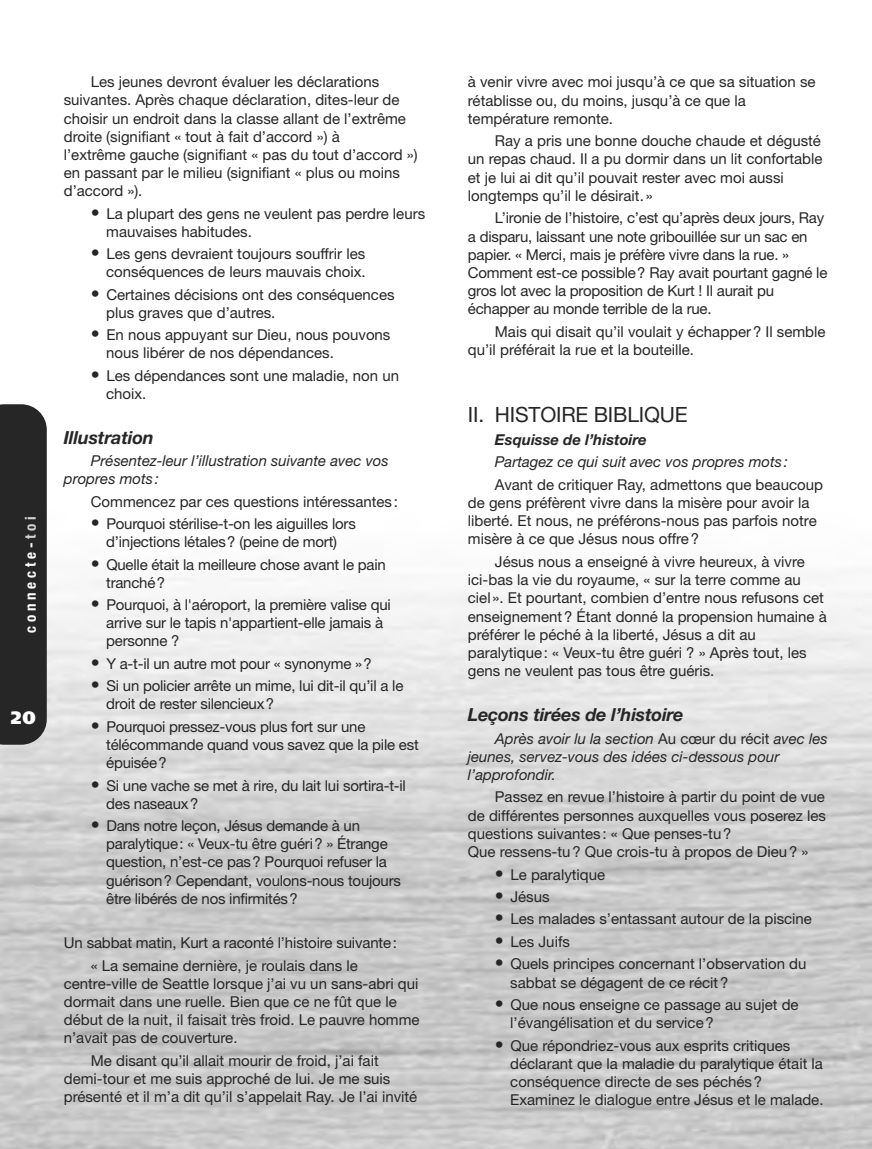
<style>
.page{position:relative;width:872px;height:1149px;background:#fff}
.page>*{position:absolute;margin:0;border:0;box-sizing:border-box;transform-origin:0 0}
.t1{font:21px "Helvetica Neue LT Std";letter-spacing:-.01em;color:#272627}
.t2{font:italic 700 18px "Helvetica Neue LT Std";letter-spacing:-.01em;color:#272627}
.t3{font:900 18px "Frutiger";color:#fff}
.t4{font:15px/18.1px "Helvetica Neue LT Std";color:#272627}
.t5{font:italic 15px/18.1px "Helvetica Neue LT Std";color:#272627}
.t6{font:italic 700 15px "Helvetica Neue LT Std";color:#272627}
.t7{font:700 condensed 15px "Helvetica Neue";letter-spacing:.25em;color:#fff}
.s1{color:#d4d4d4}
.s2{font-size:18px}
.s3{font-style:normal}
</style>
<div class="page">
<img style="left:0;top:575px;width:872px;height:573px">
<div style="left:0;top:404px;width:47px;height:340px;background:#272627"></div>
<p class="t7" style="left:21px;top:632px;width:118px;rotate:-90deg">connecte-<span class="s1">toi</span></p>
<p class="t3" style="left:11px;top:710px;width:26px">20</p>
<p class="t4" style="left:64px;top:74px;width:355px;text-indent:27px">Les jeunes devront évaluer les déclarations suivantes. Après chaque déclaration, dites-leur de choisir un endroit dans la classe allant de l’extrême droite (signifiant « tout à fait d’accord ») à<br>l’extrême gauche (signifiant « pas du tout d’accord ») en passant par le milieu (signifiant « plus ou moins d’accord »).</p>
<p class="t4" style="left:106px;top:205px;width:320px;text-indent:-15px"><span class="s2">•</span> La plupart des gens ne veulent pas perdre leurs mauvaises habitudes.</p>
<p class="t4" style="left:91px;top:246px;width:276px;text-align:right"><span class="s2">•</span> Les gens devraient toujours souffrir les conséquences de leurs mauvais choix.</p>
<p class="t4" style="left:106px;top:286px;width:290px;text-indent:-15px"><span class="s2">•</span> Certaines décisions ont des conséquences plus graves que d’autres.</p>
<p class="t4" style="left:106px;top:327px;width:286px;text-indent:-15px"><span class="s2">•</span> En nous appuyant sur Dieu, nous pouvons nous libérer de nos dépendances.</p>
<p class="t4" style="left:106px;top:368px;width:294px;text-indent:-15px"><span class="s2">•</span> Les dépendances sont une maladie, non un choix.</p>
<p class="t2" style="left:64px;top:431px;width:91px">Illustration</p>
<p class="t5" style="left:64px;top:453px;width:326px;text-indent:27px">Présentez-leur l’illustration suivante avec vos propres mots :</p>
<p class="t4" style="left:91px;top:493px;width:309px">Commencez par ces questions intéressantes :</p>
<p class="t4" style="left:91px;top:516px;width:266px;text-align:center"><span class="s2">•</span> Pourquoi stérilise-t-on les aiguilles lors d’injections létales ? (peine de mort)</p>
<p class="t4" style="left:106px;top:556px;width:281px;text-indent:-15px"><span class="s2">•</span> Quelle était la meilleure chose avant le pain tranché ?</p>
<p class="t4" style="left:106px;top:597px;width:286px;text-indent:-15px"><span class="s2">•</span> Pourquoi, à l'aéroport, la première valise qui arrive sur le tapis n'appartient-elle jamais à personne ?</p>
<p class="t4" style="left:91px;top:655px;width:283px"><span class="s2">•</span> Y a-t-il un autre mot pour « synonyme » ?</p>
<p class="t4" style="left:106px;top:678px;width:299px;text-indent:-15px"><span class="s2">•</span> Si un policier arrête un mime, lui dit-il qu’il a le droit de rester silencieux ?</p>
<p class="t4" style="left:106px;top:718px;width:314px;text-indent:-15px"><span class="s2">•</span> Pourquoi pressez-vous plus fort sur une télécommande quand vous savez que la pile est épuisée?</p>
<p class="t4" style="left:106px;top:777px;width:301px;text-indent:-15px"><span class="s2">•</span> Si une vache se met à rire, du lait lui sortira-t-il des naseaux ?</p>
<p class="t4" style="left:106px;top:817px;width:296px;text-indent:-15px"><span class="s2">•</span> Dans notre leçon, Jésus demande à un paralytique : « Veux-tu être guéri ? » Étrange question, n’est-ce pas ? Pourquoi refuser la guérison ? Cependant, voulons-nous toujours être libérés de nos infirmités ?</p>
<p class="t4" style="left:91px;top:933px;width:308px;line-height:22.4px;text-indent:-27px">Un sabbat matin, Kurt a raconté l’histoire suivante : « La semaine dernière, je roulais dans le</p>
<p class="t4" style="left:64px;top:975px;width:357px">centre-ville de Seattle lorsque j’ai vu un sans-abri qui dormait dans une ruelle. Bien que ce ne fût que le début de la nuit, il faisait très froid. Le pauvre homme n’avait pas de couverture.</p>
<p class="t4" style="left:64px;top:1052px;width:355px;text-indent:27px">Me disant qu’il allait mourir de froid, j’ai fait demi-tour et me suis approché de lui. Je me suis présenté et il m’a dit qu’il s’appelait Ray. Je l’ai invité</p>
<p class="t4" style="left:468px;top:74px;width:349px">à venir vivre avec moi jusqu’à ce que sa situation se rétablisse ou, du moins, jusqu’à ce que la température remonte.</p>
<p class="t4" style="left:468px;top:133px;width:356px;text-indent:27px">Ray a pris une bonne douche chaude et dégusté un repas chaud. Il a pu dormir dans un lit confortable et je lui ai dit qu’il pouvait rester avec moi aussi longtemps qu’il le désirait.»</p>
<p class="t4" style="left:468px;top:210px;width:361px;text-indent:27px">L’ironie de l’histoire, c’est qu’après deux jours, Ray a disparu, laissant une note gribouillée sur un sac en papier. « Merci, mais je préfère vivre dans la rue. » Comment est-ce possible ? Ray avait pourtant gagné le gros lot avec la proposition de Kurt ! Il aurait pu échapper au monde terrible de la rue.</p>
<p class="t4" style="left:468px;top:324px;width:359px;text-indent:27px">Mais qui disait qu’il voulait y échapper ? Il semble qu’il préférait la rue et la bouteille.</p>
<h1 class="t1" style="left:468px;top:407px;width:221px">II. HISTOIRE BIBLIQUE</h1>
<p class="t6" style="left:495px;top:434px;width:153px">Esquisse de l’histoire</p>
<p class="t5" style="left:495px;top:454px;width:295px">Partagez ce qui suit avec vos propres mots :</p>
<p class="t4" style="left:468px;top:476px;width:356px;text-indent:27px">Avant de critiquer Ray, admettons que beaucoup de gens préfèrent vivre dans la misère pour avoir la liberté. Et nous, ne préférons-nous pas parfois notre misère à ce que Jésus nous offre ?</p>
<p class="t4" style="left:468px;top:553px;width:360px;text-indent:27px">Jésus nous a enseigné à vivre heureux, à vivre ici-bas la vie du royaume, « sur la terre comme au ciel». Et pourtant, combien d’entre nous refusons cet enseignement ? Étant donné la propension humaine à préférer le péché à la liberté, Jésus a dit au paralytique : « Veux-tu être guéri ? » Après tout, les gens ne veulent pas tous être guéris.</p>
<p class="t2" style="left:468px;top:708px;width:217px">Leçons tirées de l’histoire</p>
<p class="t5" style="left:468px;top:730px;width:361px;text-indent:27px">Après avoir lu la section <span class="s3">Au cœur du récit</span> avec les jeunes, servez-vous des idées ci-dessous pour l’approfondir.</p>
<p class="t4" style="left:468px;top:789px;width:360px;text-indent:27px">Passez en revue l’histoire à partir du point de vue de différentes personnes auxquelles vous poserez les questions suivantes : « Que penses-tu ?<br>Que ressens-tu ? Que crois-tu à propos de Dieu ? »</p>
<p class="t4" style="left:495px;top:866px;width:112px"><span class="s2">•</span> Le paralytique</p>
<p class="t4" style="left:495px;top:888px;width:56px"><span class="s2">•</span> Jésus</p>
<p class="t4" style="left:495px;top:911px;width:319px"><span class="s2">•</span> Les malades s’entassant autour de la piscine</p>
<p class="t4" style="left:495px;top:933px;width:77px"><span class="s2">•</span> Les Juifs</p>
<p class="t4" style="left:510px;top:956px;width:298px;text-indent:-15px"><span class="s2">•</span> Quels principes concernant l’observation du sabbat se dégagent de ce récit ?</p>
<p class="t4" style="left:510px;top:996px;width:290px;text-indent:-15px"><span class="s2">•</span> Que nous enseigne ce passage au sujet de l’évangélisation et du service ?</p>
<p class="t4" style="left:510px;top:1037px;width:315px;text-indent:-15px"><span class="s2">•</span> Que répondriez-vous aux esprits critiques déclarant que la maladie du paralytique était la conséquence directe de ses péchés ?<br>Examinez le dialogue entre Jésus et le malade.</p>
</div>
